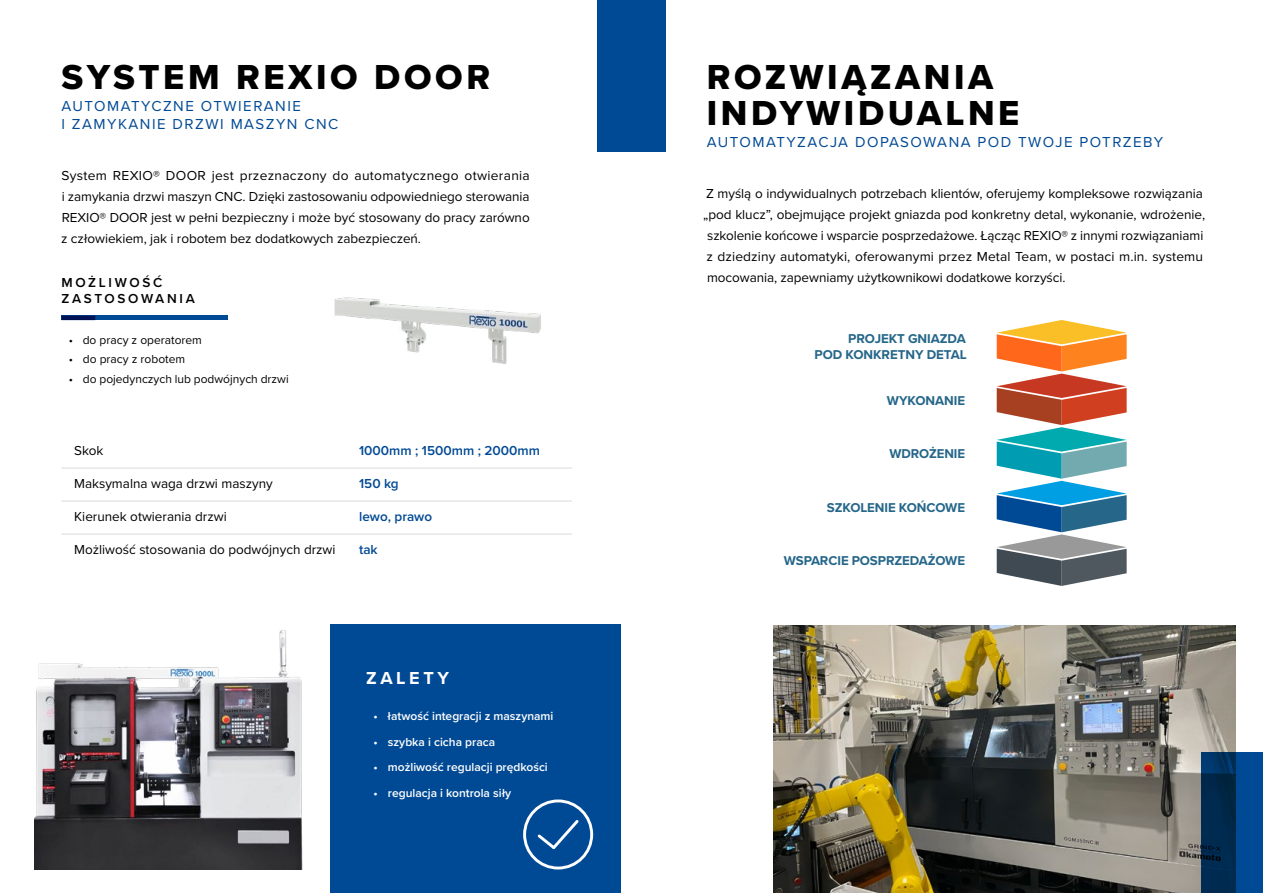
<style>
.page{position:relative;width:1263px;height:893px;background:#fff}
.page>*{position:absolute;margin:0;border:0;box-sizing:border-box;transform-origin:0 0}
.t1{font:36px/36px "Proxima Nova Extrabld";letter-spacing:.1em;color:#000}
.t2{font:700 18px "Proxima Nova";letter-spacing:.2em;color:#fff}
.t3{font:15px/18px "Proxima Nova";letter-spacing:.1em;color:#004994}
.t4{font:13.5px/21px "Proxima Nova";letter-spacing:-.005em;color:#000;text-align:justify}
.t5{font:600 13.5px "Proxima Nova";color:#004994}
.t6{font:600 13.5px/16.2px "Proxima Nova";letter-spacing:.2em;color:#000}
.t7{font:700 13.35px/17px "Proxima Nova";letter-spacing:-.005em;color:#256689;text-align:right}
.t8{font:600 12px "Proxima Nova";color:#fff}
.t9{font:12px "Proxima Nova";color:#000}
</style>
<div class="page">
<img style="left:334px;top:297px;width:207px;height:67px">
<div style="left:330px;top:624px;width:291px;height:269px;background:#004994"></div>
<div style="left:523px;top:799px;width:70px;height:70px;border:3px solid #fff;border-radius:50%"></div>
<svg style="left:537px;top:820px;width:42px;height:29px"></svg>
<hr style="left:61px;top:468px;width:511px;height:1px;background:#dadada">
<hr style="left:61px;top:501px;width:511px;height:1px;background:#dadada">
<hr style="left:61px;top:534px;width:511px;height:1px;background:#dadada">
<svg style="left:61px;top:315px;width:167px;height:5px"></svg>
<div style="left:597px;top:0;width:68px;height:152px;background:#004994"></div>
<img style="left:774px;top:625px;width:462px;height:268px">
<svg style="left:1202px;top:752px;width:61px;height:141px"></svg>
<svg style="left:997px;top:320px;width:130px;height:266px"></svg>
<img style="left:34px;top:630px;width:269px;height:240px">
<h1 class="t1" style="left:61px;top:58px;width:430px">SYSTEM REXIO DOOR</h1>
<p class="t3" style="left:61px;top:97px;width:278px">AUTOMATYCZNE OTWIERANIE<br>I ZAMYKANIE DRZWI MASZYN CNC</p>
<p class="t4" style="left:61px;top:164px;width:470px">System REXIO® DOOR jest przeznaczony do automatycznego otwierania i zamykania drzwi maszyn CNC. Dzięki zastosowaniu odpowiedniego sterowania REXIO® DOOR jest w pełni bezpieczny i może być stosowany do pracy zarówno z człowiekiem, jak i robotem bez dodatkowych zabezpieczeń.</p>
<p class="t6" style="left:61px;top:274px;width:135px">MOŻLIWOŚĆ<br>ZASTOSOWANIA</p>
<p class="t9" style="left:69px;top:331px;width:135px">• do pracy z operatorem</p>
<p class="t9" style="left:69px;top:350px;width:118px">• do pracy z robotem</p>
<p class="t9" style="left:69px;top:370px;width:221px">• do pojedynczych lub podwójnych drzwi</p>
<p class="t4" style="left:74px;top:439px;width:31px">Skok</p>
<p class="t5" style="left:359px;top:440px;width:182px">1000mm ; 1500mm ; 2000mm</p>
<p class="t4" style="left:74px;top:472px;width:200px">Maksymalna waga drzwi maszyny</p>
<p class="t5" style="left:359px;top:473px;width:41px">150 kg</p>
<p class="t4" style="left:74px;top:505px;width:154px">Kierunek otwierania drzwi</p>
<p class="t5" style="left:359px;top:506px;width:75px">lewo, prawo</p>
<p class="t4" style="left:74px;top:538px;width:263px">Możliwość stosowania do podwójnych drzwi</p>
<p class="t5" style="left:359px;top:539px;width:20px">tak</p>
<h2 class="t2" style="left:366px;top:664px;width:84px">ZALETY</h2>
<p class="t8" style="left:373px;top:707px;width:182px">• łatwość integracji z maszynami</p>
<p class="t8" style="left:373px;top:733px;width:123px">• szybka i cicha praca</p>
<p class="t8" style="left:373px;top:758px;width:176px">• możliwość regulacji prędkości</p>
<p class="t8" style="left:373px;top:784px;width:139px">• regulacja i kontrola siły</p>
<h1 class="t1" style="left:707px;top:58px;width:314px">ROZWIĄZANIA<br>INDYWIDUALNE</h1>
<p class="t3" style="left:707px;top:133px;width:458px">AUTOMATYZACJA DOPASOWANA POD TWOJE POTRZEBY</p>
<p class="t4" style="left:706px;top:182px;width:498px">Z myślą o indywidualnych potrzebach klientów, oferujemy kompleksowe rozwiązania</p>
<p class="t4" style="left:703px;top:203px;width:503px">„pod klucz”, obejmujące projekt gniazda pod konkretny detal, wykonanie, wdrożenie,</p>
<p class="t4" style="left:707px;top:224px;width:498px">szkolenie końcowe i wsparcie posprzedażowe. Łącząc REXIO® z innymi rozwiązaniami</p>
<p class="t4" style="left:706px;top:245px;width:498px">z dziedziny automatyki, oferowanymi przez Metal Team, w postaci m.in. systemu</p>
<p class="t4" style="left:707px;top:266px;width:360px">mocowania, zapewniamy użytkownikowi dodatkowe korzyści.</p>
<p class="t7" style="left:814px;top:329px;width:154px">PROJEKT GNIAZDA<br>POD KONKRETNY DETAL</p>
<p class="t7" style="left:887px;top:391px;width:80px">WYKONANIE</p>
<p class="t7" style="left:889px;top:445px;width:77px">WDROŻENIE</p>
<p class="t7" style="left:827px;top:499px;width:140px">SZKOLENIE KOŃCOWE</p>
<p class="t7" style="left:784px;top:552px;width:183px">WSPARCIE POSPRZEDAŻOWE</p>
</div>
